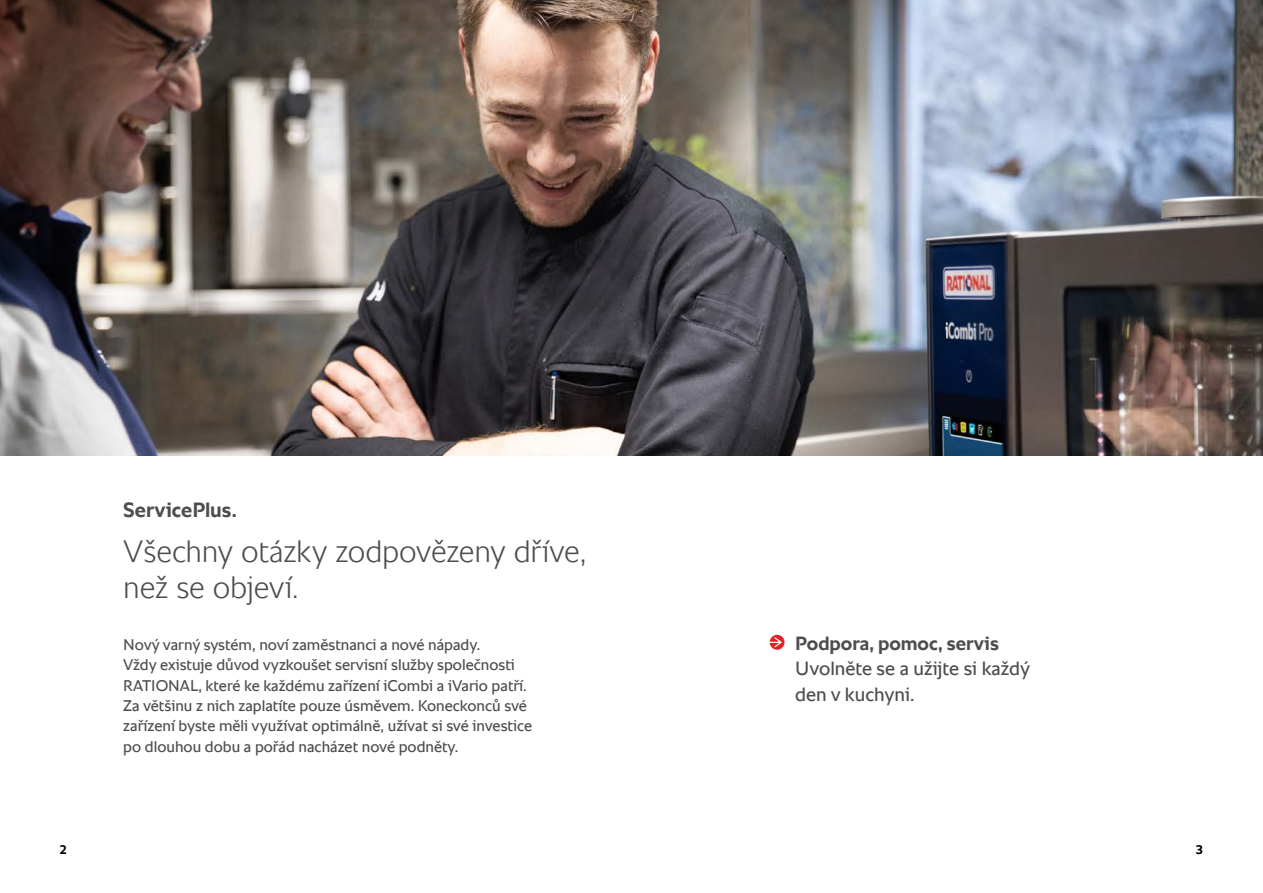
<style>
.page{position:relative;width:1263px;height:893px;background:#fff}
.page>*{position:absolute;margin:0;border:0;box-sizing:border-box;transform-origin:0 0}
.t1{font:300 31.5px/36px "RATIONAL Sans TT";letter-spacing:-.01em;color:#4d4d4f}
.t2{font:700 21px "RATIONAL Sans TT";letter-spacing:.005em;color:#4d4d4f}
.t3{font:19.5px/25.5px "RATIONAL Sans TT";color:#4d4d4f}
.t4{font:700 19.5px "RATIONAL Sans TT";color:#4d4d4f}
.t5{font:15.75px/20.4px "RATIONAL Sans TT";color:#4d4d4f}
.t6{font:700 12.75px "RATIONAL Sans TT";color:#000}
</style>
<div class="page">
<img style="left:0;top:0;width:1263px;height:456px">
<svg style="left:770px;top:635px;width:14px;height:15px"></svg>
<h2 class="t2" style="left:123px;top:495px;width:115px">ServicePlus.</h2>
<h1 class="t1" style="left:123px;top:533px;width:465px">Všechny otázky zodpovězeny dříve, než se objeví.</h1>
<p class="t5" style="left:123px;top:634px;width:410px">Nový varný systém, noví zaměstnanci a nové nápady.<br>Vždy existuje důvod vyzkoušet servisní služby společnosti RATIONAL, které ke každému zařízení iCombi a iVario patří.<br>Za většinu z nich zaplatíte pouze úsměvem. Koneckonců své zařízení byste měli využívat optimálně, užívat si své investice po dlouhou dobu a pořád nacházet nové podněty.</p>
<p class="t4" style="left:795px;top:629px;width:205px">Podpora, pomoc, servis</p>
<p class="t3" style="left:795px;top:656px;width:236px">Uvolněte se a užijte si každý den v kuchyni.</p>
<p class="t6" style="left:60px;top:840px;width:9px">2</p>
<p class="t6" style="left:1196px;top:840px;width:9px">3</p>
</div>
